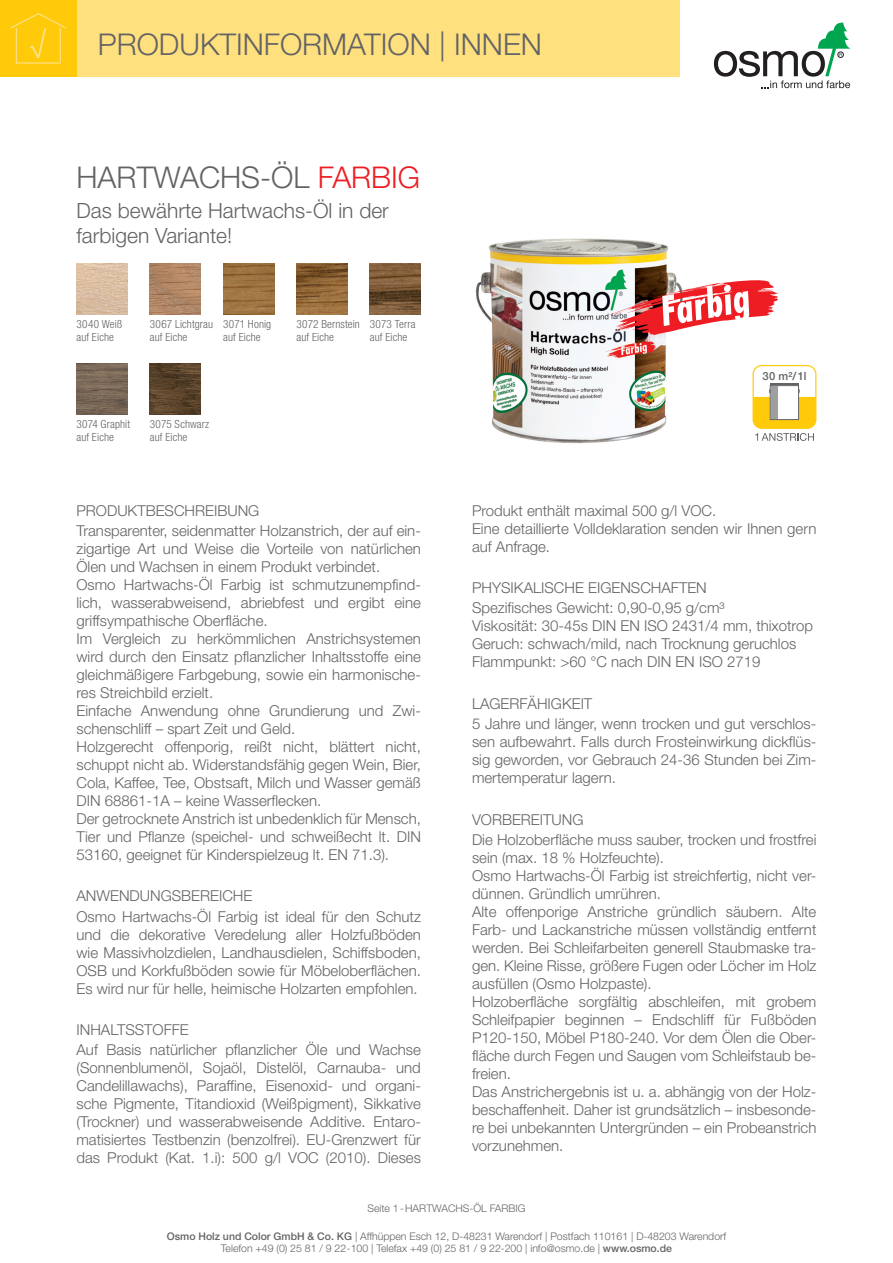
<style>
.page{position:relative;width:893px;height:1263px;background:#fff}
.page>*{position:absolute;margin:0;border:0;box-sizing:border-box;transform-origin:0 0}
.t1{font:italic 44.7px "Function Cd Rmn Bold";color:#fff}
.t2{font:300 30px "Helvetica Neue";color:#636366}
.t3{font:300 21px/25.2px "Helvetica Neue";color:#636366}
.t4{font:300 15px/18px "Helvetica Neue";color:#636366}
.t5{font:300 condensed 11.25px/13.5px "Helvetica Neue";letter-spacing:.01em;color:#636366}
.t6{font:500 11.25px "Helvetica Neue";color:#636366}
.t7{font:300 10.5px/12.6px "Helvetica Neue";color:#636366;text-align:center}
.s1{color:#ee1d23}
.s2{font-weight:500}
</style>
<div class="page">
<svg style="left:714px;top:23px;width:136px;height:65px"></svg>
<div style="left:77px;top:0;width:603px;height:77px;background:#ffe07f"></div>
<div style="left:0;top:0;width:77px;height:77px;background:#feca0a"></div>
<svg style="left:10px;top:13px;width:56px;height:51px"></svg>
<img style="left:223px;top:264px;width:51px;height:51px">
<img style="left:370px;top:264px;width:51px;height:51px">
<img style="left:297px;top:264px;width:51px;height:51px">
<img style="left:77px;top:364px;width:51px;height:51px">
<img style="left:77px;top:264px;width:51px;height:51px">
<img style="left:150px;top:364px;width:51px;height:51px">
<img style="left:150px;top:264px;width:51px;height:51px">
<div style="left:753px;top:365px;width:63px;height:64px;border:1px solid #feca0a;border-radius:9px"></div>
<svg style="left:753px;top:384px;width:63px;height:57px"></svg>
<img style="left:475px;top:238px;width:201px;height:206px">
<svg style="left:608px;top:277px;width:170px;height:58px"></svg>
<h2 class="t2" style="left:98px;top:26px;width:446px">PRODUKTINFORMATION | INNEN</h2>
<h2 class="t2" style="left:77px;top:159px;width:345px">HARTWACHS-ÖL <span class="s1">FARBIG</span></h2>
<h3 class="t3" style="left:77px;top:197px;width:314px">Das bewährte Hartwachs-Öl in der farbigen Variante!</h3>
<p class="t5" style="left:77px;top:317px;width:47px">3040 Weiß auf Eiche</p>
<p class="t5" style="left:150px;top:317px;width:65px">3067 Lichtgrau auf Eiche</p>
<p class="t5" style="left:223px;top:317px;width:49px">3071 Honig auf Eiche</p>
<p class="t5" style="left:370px;top:317px;width:47px">3073 Terra auf Eiche</p>
<p class="t5" style="left:297px;top:317px;width:65px">3072 Bernstein auf Eiche</p>
<p class="t5" style="left:77px;top:417px;width:55px">3074 Graphit auf Eiche</p>
<p class="t5" style="left:150px;top:417px;width:61px">3075 Schwarz auf Eiche</p>
<p class="t4" style="left:76px;top:500px;width:346px;line-height:20.1px">PRODUKTBESCHREIBUNG<br>Transparenter, seidenmatter Holzanstrich, der auf ein-</p>
<p class="t4" style="left:76px;top:539px;width:346px">zigartige Art und Weise die Vorteile von natürlichen Ölen und Wachsen in einem Produkt verbindet.<br>Osmo Hartwachs-Öl Farbig ist schmutzunempfind&shy;lich, wasserabweisend, abriebfest und ergibt eine griffsympathische Oberfläche.<br>Im Vergleich zu herkömmlichen Anstrichsystemen wird durch den Einsatz pflanzlicher Inhaltsstoffe eine gleichmäßigere Farbgebung, sowie ein harmonische&shy;res Streichbild erzielt.<br>Einfache Anwendung ohne Grundierung und Zwi&shy;schenschliff – spart Zeit und Geld.<br>Holzgerecht offenporig, reißt nicht, blättert nicht, schuppt nicht ab. Widerstandsfähig gegen Wein, Bier, Cola, Kaffee, Tee, Obstsaft, Milch und Wasser gemäß DIN 68861-1A – keine Wasserflecken.<br>Der getrocknete Anstrich ist unbedenklich für Mensch, Tier und Pflanze (speichel- und schweißecht lt. DIN 53160, geeignet für Kinderspielzeug lt. EN 71.3).</p>
<p class="t4" style="left:77px;top:886px;width:346px;line-height:20.1px">ANWENDUNGSBEREICHE<br>Osmo Hartwachs-Öl Farbig ist ideal für den Schutz</p>
<p class="t4" style="left:77px;top:925px;width:346px;text-align:justify">und die dekorative Veredelung aller Holzfußböden wie Massivholzdielen, Landhausdielen, Schiffsboden, OSB und Korkfußböden sowie für Möbeloberflächen.<br>Es wird nur für helle, heimische Holzarten empfohlen.</p>
<p class="t4" style="left:76px;top:1019px;width:346px;line-height:20.1px">INHALTSSTOFFE<br>Auf Basis natürlicher pflanzlicher Öle und Wachse</p>
<p class="t4" style="left:76px;top:1058px;width:346px;text-align:justify">(Sonnenblumenöl, Sojaöl, Distelöl, Carnauba- und Candelillawachs), Paraffine, Eisenoxid- und organi&shy;sche Pigmente, Titandioxid (Weißpigment), Sikkative (Trockner) und wasserabweisende Additive. Entaro&shy;matisiertes Testbenzin (benzolfrei). EU-Grenzwert für das Produkt (Kat. 1.i): 500 g/l VOC (2010). Dieses</p>
<h1 class="t1" style="left:656px;top:287px;width:92px;rotate:-10deg">Farbig</h1>
<p class="t6" style="left:763px;top:369px;width:45px">30 m²/ 1l</p>
<p class="t4" style="left:472px;top:501px;width:346px">Produkt enthält maximal 500 g/l VOC.<br>Eine detaillierte Volldeklaration senden wir Ihnen gern auf Anfrage.</p>
<p class="t4" style="left:472px;top:578px;width:254px;line-height:20.1px">PHYSIKALISCHE EIGENSCHAFTEN<br>Spezifisches Gewicht: 0,90-0,95 g/cm³</p>
<p class="t4" style="left:472px;top:617px;width:342px">Viskosität: 30-45s DIN EN ISO 2431/4 mm, thixotrop<br>Geruch: schwach/mild, nach Trocknung geruchlos<br>Flammpunkt: &gt;60 °C nach DIN EN ISO 2719</p>
<p class="t4" style="left:472px;top:693px;width:346px;line-height:20.1px">LAGERFÄHIGKEIT<br>5 Jahre und länger, wenn trocken und gut verschlos-</p>
<p class="t4" style="left:472px;top:732px;width:346px;text-align:justify">sen aufbewahrt. Falls durch Frosteinwirkung dickflüs&shy;sig geworden, vor Gebrauch 24-36 Stunden bei Zim&shy;mertemperatur lagern.</p>
<p class="t4" style="left:472px;top:809px;width:346px;line-height:20.1px">VORBEREITUNG<br>Die Holzoberfläche muss sauber, trocken und frostfrei</p>
<p class="t4" style="left:472px;top:848px;width:346px">sein (max. 18 % Holzfeuchte).<br>Osmo Hartwachs-Öl Farbig ist streichfertig, nicht ver&shy;dünnen. Gründlich umrühren.<br>Alte offenporige Anstriche gründlich säubern. Alte Farb- und Lackanstriche müssen vollständig entfernt werden. Bei Schleifarbeiten generell Staubmaske tra&shy;gen. Kleine Risse, größere Fugen oder Löcher im Holz ausfüllen (Osmo Holzpaste).<br>Holzoberfläche sorgfältig abschleifen, mit grobem Schleifpapier beginnen – Endschliff für Fußböden P120-150, Möbel P180-240. Vor dem Ölen die Ober&shy;fläche durch Fegen und Saugen vom Schleifstaub be&shy;freien.<br>Das Anstrichergebnis ist u. a. abhängig von der Holz&shy;beschaffenheit. Daher ist grundsätzlich – insbesonde&shy;re bei unbekannten Untergründen – ein Probeanstrich vorzunehmen.</p>
<p class="t7" style="left:367px;top:1202px;width:160px">Seite 1 - HARTWACHS-ÖL FARBIG</p>
<p class="t7" style="left:167px;top:1229px;width:561px"><span class="s2">Osmo Holz und Color GmbH &amp; Co. KG</span> | Affhüppen Esch 12, D-48231 Warendorf | Postfach 110161 | D-48203 Warendorf<br>Telefon +49 (0) 25 81 / 9 22-100 | Telefax +49 (0) 25 81 / 9 22-200 | info@osmo.de | <span class="s2">www.osmo.de</span></p>
</div>
